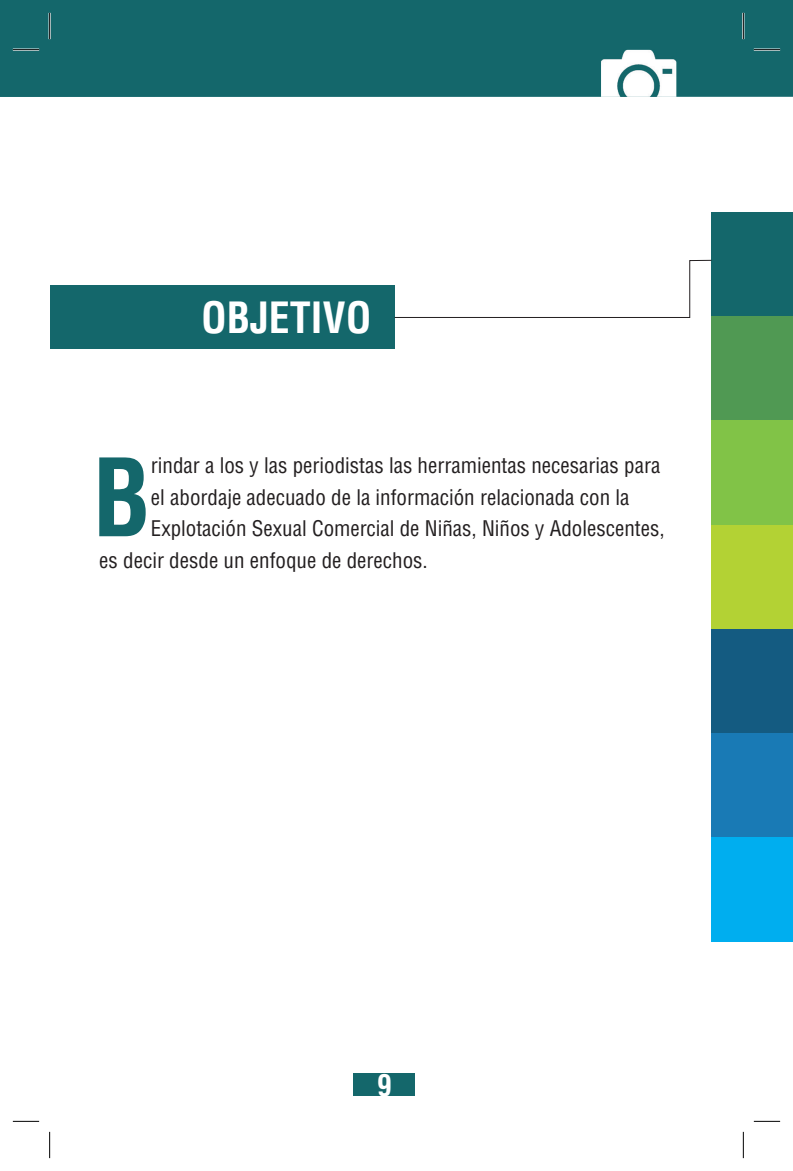
<style>
.page{position:relative;width:793px;height:1171px;background:#fff}
.page>*{position:absolute;margin:0;border:0;box-sizing:border-box;transform-origin:0 0}
.t1{font:700 condensed 105px "Helvetica LT Std";color:#14676b}
.t2{font:700 condensed 42px "Helvetica LT Std";color:#fff}
.t3{font:700 condensed 29.4px "Helvetica LT Std";color:#fff}
.t4{font:condensed 21px "Helvetica LT Std";color:#231f20}
</style>
<div class="page">
<div style="left:711px;top:212px;width:81px;height:104px;background:#14676b"></div>
<div style="left:711px;top:316px;width:81px;height:104px;background:#509953"></div>
<div style="left:711px;top:420px;width:81px;height:105px;background:#81c347"></div>
<div style="left:711px;top:525px;width:81px;height:104px;background:#b3d234"></div>
<div style="left:711px;top:629px;width:81px;height:104px;background:#145b81"></div>
<div style="left:711px;top:733px;width:81px;height:104px;background:#197ab5"></div>
<div style="left:711px;top:837px;width:81px;height:104px;background:#00aeef"></div>
<div style="left:0;top:0;width:792px;height:97px;background:#14676b"></div>
<div style="left:50px;top:286px;width:344px;height:63px;background:#14676b"></div>
<img style="left:600px;top:50px;width:76px;height:47px">
<div style="left:353px;top:1073px;width:61px;height:22px;background:#14676b"></div>
<svg style="left:394px;top:260px;width:317px;height:58px"></svg>
<hr style="left:13px;top:49px;width:26px;height:2px;background:#fff">
<hr style="left:753px;top:49px;width:26px;height:2px;background:#fff">
<hr style="left:49px;top:13px;width:2px;height:26px;background:#fff">
<hr style="left:742px;top:13px;width:2px;height:26px;background:#fff">
<svg style="left:13px;top:49px;width:26px;height:1px"></svg>
<svg style="left:753px;top:49px;width:26px;height:1px"></svg>
<svg style="left:13px;top:1120px;width:26px;height:1px"></svg>
<svg style="left:754px;top:1120px;width:25px;height:1px"></svg>
<svg style="left:49px;top:13px;width:1px;height:26px"></svg>
<svg style="left:49px;top:1131px;width:1px;height:26px"></svg>
<svg style="left:742px;top:13px;width:1px;height:26px"></svg>
<svg style="left:742px;top:1132px;width:1px;height:25px"></svg>
<h2 class="t2" style="left:201px;top:291px;width:172px">OBJETIVO</h2>
<h1 class="t1" style="left:92px;top:432px;width:60px">B</h1>
<p class="t4" style="left:151px;top:452px;width:510px">rindar a los y las periodistas las herramientas necesarias para</p>
<p class="t4" style="left:151px;top:484px;width:480px">el abordaje adecuado de la información relacionada con la</p>
<p class="t4" style="left:151px;top:515px;width:515px">Explotación Sexual Comercial de Niñas, Niños y Adolescentes,</p>
<p class="t4" style="left:99px;top:547px;width:330px">es decir desde un enfoque de derechos.</p>
<h3 class="t3" style="left:377px;top:1066px;width:16px">9</h3>
</div>
